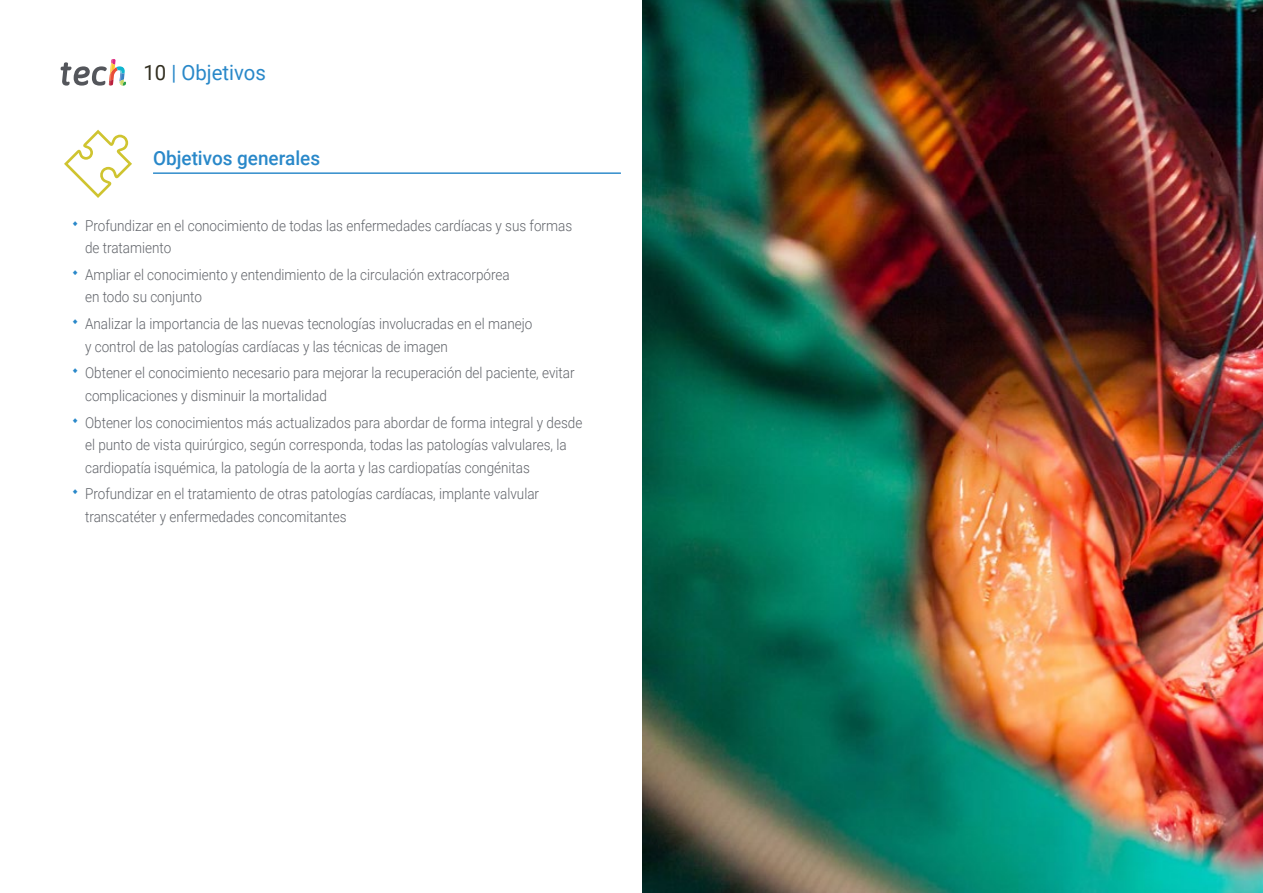
<style>
.page{position:relative;width:1263px;height:893px;background:#fff}
.page>*{position:absolute;margin:0;border:0;box-sizing:border-box;transform-origin:0 0}
.t1{font:21px "Roboto";color:#2988c9}
.t2{font:500 19.5px "Roboto";color:#2988c9}
.t3{font:300 15px/22.5px "Roboto";color:#61646a;scale:.9 1}
.s1{color:#312e20}
</style>
<div class="page">
<hr style="left:153px;top:173px;width:468px;height:1px;background:#2988c9">
<svg style="left:64px;top:130px;width:68px;height:68px"></svg>
<svg style="left:61px;top:59px;width:65px;height:27px"></svg>
<img style="left:642px;top:0;width:621px;height:893px">
<h1 class="t1" style="left:144px;top:57px;width:124px"><span class="s1">10</span> | Objetivos</h1>
<h2 class="t2" style="left:153px;top:144px;width:169px">Objetivos generales</h2>
<p class="t3" style="left:85px;top:213px;width:543px">Profundizar en el conocimiento de todas las enfermedades cardíacas y sus formas de tratamiento</p>
<p class="t3" style="left:85px;top:263px;width:473px">Ampliar el conocimiento y entendimiento de la circulación extracorpórea en todo su conjunto</p>
<p class="t3" style="left:85px;top:312px;width:498px">Analizar la importancia de las nuevas tecnologías involucradas en el manejo y control de las patologías cardíacas y las técnicas de imagen</p>
<p class="t3" style="left:85px;top:361px;width:546px">Obtener el conocimiento necesario para mejorar la recuperación del paciente, evitar complicaciones y disminuir la mortalidad</p>
<p class="t3" style="left:85px;top:410px;width:554px">Obtener los conocimientos más actualizados para abordar de forma integral y desde el punto de vista quirúrgico, según corresponda, todas las patologías valvulares, la cardiopatía isquémica, la patología de la aorta y las cardiopatías congénitas</p>
<p class="t3" style="left:85px;top:482px;width:506px">Profundizar en el tratamiento de otras patologías cardíacas, implante valvular transcatéter y enfermedades concomitantes</p>
</div>
